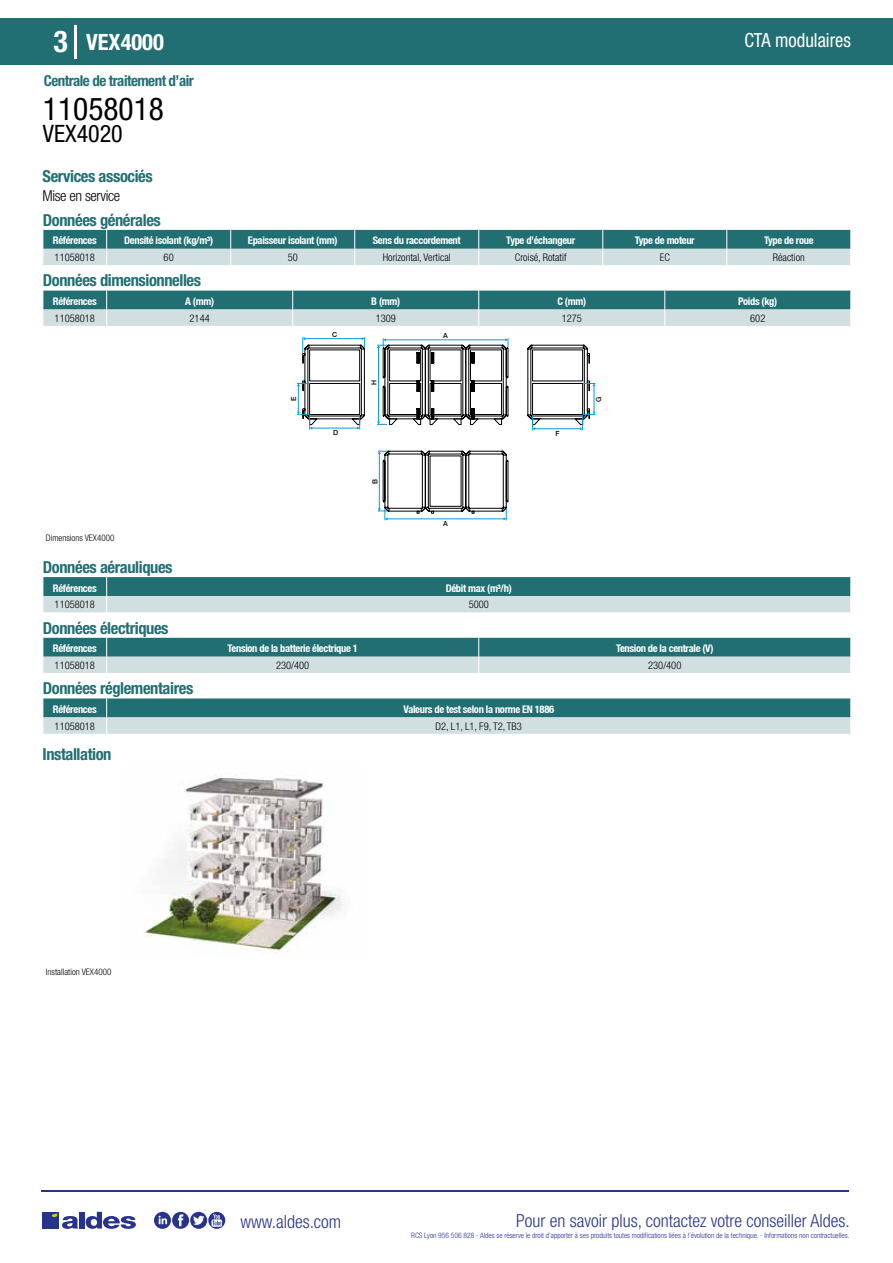
<style>
.page{position:relative;width:893px;height:1263px;background:#fff}
.page>*{position:absolute;margin:0;border:0;box-sizing:border-box;transform-origin:0 0}
.t1{font:condensed 31.5px "Helvetica Neue LT Std";color:#000}
.t2{font:700 condensed 30px "Helvetica Neue LT Std";color:#fff}
.t3{font:condensed 24px "Helvetica Neue LT Std";color:#000}
.t4{font:700 condensed 22.5px "Helvetica Neue LT Std";color:#fff}
.t5{font:condensed 19.5px "Helvetica Neue LT Std";color:#fff;scale:.95 1}
.t6{font:300 condensed 18px "Helvetica Neue";color:#28348b}
.t7{font:700 condensed 16.5px "Helvetica Neue LT Std";letter-spacing:-.025em;color:#226f73}
.t8{font:700 condensed 15px "Helvetica Neue LT Std";letter-spacing:-.035em;color:#226f73}
.t9{font:300 condensed 15px "Helvetica Neue LT Std";letter-spacing:-.025em;color:#000}
.t10{font:700 condensed 10.5px "Helvetica Neue";letter-spacing:-.03em;color:#fff}
.t11{font:300 condensed 10.5px "Helvetica Neue";color:#000}
.t12{font:300 condensed 9px "Helvetica Neue";color:#000}
.t13{font:300 condensed 7.5px "Helvetica Neue";color:#28348b}
.t14{font:500 7.05px "Helvetica Neue";color:#000}
</style>
<div class="page">
<div style="left:0;top:18px;width:893px;height:46px;background:#226f73"></div>
<hr style="left:74px;top:25px;width:2px;height:33px;background:#fff">
<hr style="left:41px;top:1190px;width:808px;height:1px;background:#28348b">
<svg style="left:154px;top:1212px;width:71px;height:17px"></svg>
<div style="left:42px;top:1212px;width:17px;height:16px;background:#28348b"></div>
<div style="left:79px;top:1212px;width:5px;height:16px;background:#28348b"></div>
<svg style="left:86px;top:1212px;width:50px;height:17px"></svg>
<svg style="left:52px;top:1213px;width:26px;height:16px"></svg>
<svg style="left:43px;top:230px;width:808px;height:35px;background:#75a4a7"></svg>
<svg style="left:43px;top:291px;width:808px;height:35px;background:#77a5a8"></svg>
<svg style="left:303px;top:345px;width:280px;height:166px"></svg>
<hr style="left:387px;top:519px;width:117px;height:1px;background:#009fe3">
<svg style="left:504px;top:509px;width:3px;height:11px"></svg>
<hr style="left:379px;top:453px;width:1px;height:58px;background:#009fe3">
<svg style="left:378px;top:508px;width:10px;height:12px"></svg>
<svg style="left:378px;top:451px;width:9px;height:3px"></svg>
<svg style="left:377px;top:338px;width:218px;height:92px"></svg>
<hr style="left:305px;top:338px;width:57px;height:1px;background:#009fe3">
<svg style="left:302px;top:337px;width:3px;height:16px"></svg>
<svg style="left:362px;top:337px;width:3px;height:11px"></svg>
<hr style="left:312px;top:428px;width:45px;height:1px;background:#009fe3">
<svg style="left:357px;top:415px;width:3px;height:15px"></svg>
<svg style="left:297px;top:383px;width:15px;height:47px"></svg>
<svg style="left:43px;top:577px;width:808px;height:36px;background:#76a5a8"></svg>
<svg style="left:43px;top:638px;width:808px;height:35px;background:#75a4a7"></svg>
<svg style="left:43px;top:698px;width:808px;height:36px;background:#78a5a8"></svg>
<img style="left:143px;top:775px;width:199px;height:179px">
<h2 class="t2" style="left:54px;top:24px;width:16px">3</h2>
<h3 class="t4" style="left:86px;top:28px;width:79px">VEX4000</h3>
<h3 class="t5" style="left:744px;top:29px;width:114px">CTA modulaires</h3>
<h3 class="t8" style="left:44px;top:71px;width:151px">Centrale de traitement d’air</h3>
<h1 class="t1" style="left:43px;top:91px;width:122px">11058018</h1>
<h3 class="t3" style="left:43px;top:120px;width:81px">VEX4020</h3>
<h3 class="t7" style="left:43px;top:166px;width:112px">Services associés</h3>
<h3 class="t9" style="left:43px;top:187px;width:79px">Mise en service</h3>
<h3 class="t7" style="left:43px;top:210px;width:119px">Données générales</h3>
<p class="t10" style="left:53px;top:234px;width:45px">Références</p>
<p class="t10" style="left:124px;top:234px;width:90px">Densité isolant (kg/m³)</p>
<p class="t10" style="left:248px;top:234px;width:91px">Epaisseur isolant (mm)</p>
<p class="t10" style="left:373px;top:234px;width:89px">Sens du raccordement</p>
<p class="t10" style="left:506px;top:234px;width:71px">Type d’échangeur</p>
<p class="t10" style="left:635px;top:234px;width:62px">Type de moteur</p>
<p class="t10" style="left:764px;top:234px;width:51px">Type de roue</p>
<p class="t11" style="left:55px;top:251px;width:42px">11058018</p>
<p class="t11" style="left:164px;top:251px;width:12px">60</p>
<p class="t11" style="left:288px;top:251px;width:12px">50</p>
<p class="t11" style="left:383px;top:251px;width:69px">Horizontal, Vertical</p>
<p class="t11" style="left:515px;top:251px;width:53px">Croisé, Rotatif</p>
<p class="t11" style="left:660px;top:251px;width:12px">EC</p>
<p class="t11" style="left:773px;top:251px;width:34px">Réaction</p>
<h3 class="t7" style="left:43px;top:270px;width:160px">Données dimensionnelles</h3>
<p class="t10" style="left:53px;top:295px;width:45px">Références</p>
<p class="t10" style="left:185px;top:295px;width:30px">A (mm)</p>
<p class="t10" style="left:371px;top:295px;width:30px">B (mm)</p>
<p class="t10" style="left:557px;top:295px;width:30px">C (mm)</p>
<p class="t10" style="left:738px;top:295px;width:41px">Poids (kg)</p>
<p class="t11" style="left:55px;top:312px;width:42px">11058018</p>
<p class="t11" style="left:190px;top:312px;width:22px">2144</p>
<p class="t11" style="left:376px;top:312px;width:22px">1309</p>
<p class="t11" style="left:562px;top:312px;width:22px">1275</p>
<p class="t11" style="left:750px;top:312px;width:17px">602</p>
<p class="t14" style="left:443px;top:331px;width:6px">A</p>
<p class="t14" style="left:332px;top:330px;width:7px">C</p>
<p class="t14" style="left:290px;top:401px;width:6px;rotate:-90deg">E</p>
<p class="t14" style="left:333px;top:428px;width:7px">D</p>
<p class="t14" style="left:370px;top:384px;width:7px;rotate:-90deg">H</p>
<p class="t14" style="left:371px;top:484px;width:6px;rotate:-90deg">B</p>
<p class="t14" style="left:443px;top:519px;width:6px">A</p>
<p class="t14" style="left:555px;top:429px;width:6px">F</p>
<p class="t14" style="left:594px;top:402px;width:7px;rotate:-90deg">G</p>
<p class="t12" style="left:46px;top:533px;width:70px">Dimensions VEX4000</p>
<h3 class="t7" style="left:43px;top:557px;width:131px">Données aérauliques</h3>
<p class="t10" style="left:53px;top:581px;width:45px">Références</p>
<p class="t10" style="left:446px;top:581px;width:68px">Débit max (m³/h)</p>
<p class="t11" style="left:55px;top:599px;width:42px">11058018</p>
<p class="t11" style="left:469px;top:599px;width:22px">5000</p>
<h3 class="t7" style="left:43px;top:618px;width:127px">Données électriques</h3>
<p class="t10" style="left:53px;top:642px;width:45px">Références</p>
<p class="t10" style="left:228px;top:642px;width:132px">Tension de la batterie électrique 1</p>
<p class="t10" style="left:616px;top:642px;width:99px">Tension de la centrale (V)</p>
<p class="t11" style="left:55px;top:659px;width:42px">11058018</p>
<p class="t11" style="left:276px;top:659px;width:35px">230/400</p>
<p class="t11" style="left:648px;top:659px;width:35px">230/400</p>
<h3 class="t7" style="left:43px;top:678px;width:152px">Données réglementaires</h3>
<p class="t10" style="left:53px;top:703px;width:45px">Références</p>
<p class="t10" style="left:403px;top:703px;width:152px">Valeurs de test selon la norme EN 1886</p>
<p class="t11" style="left:55px;top:720px;width:42px">11058018</p>
<p class="t11" style="left:436px;top:720px;width:88px">D2, L1, L1, F9, T2, TB3</p>
<h3 class="t7" style="left:43px;top:744px;width:70px">Installation</h3>
<p class="t12" style="left:46px;top:967px;width:67px">Installation VEX4000</p>
<h3 class="t6" style="left:240px;top:1211px;width:102px">www.aldes.com</h3>
<h3 class="t6" style="left:516px;top:1211px;width:335px">Pour en savoir plus, contactez votre conseiller Aldes.</h3>
<p class="t13" style="left:411px;top:1230px;width:440px">RCS Lyon 956 506 828 - Aldes se réserve le droit d’apporter à ses produits toutes modifications liées à l’évolution de la technique. - Informations non contractuelles.</p>
</div>
